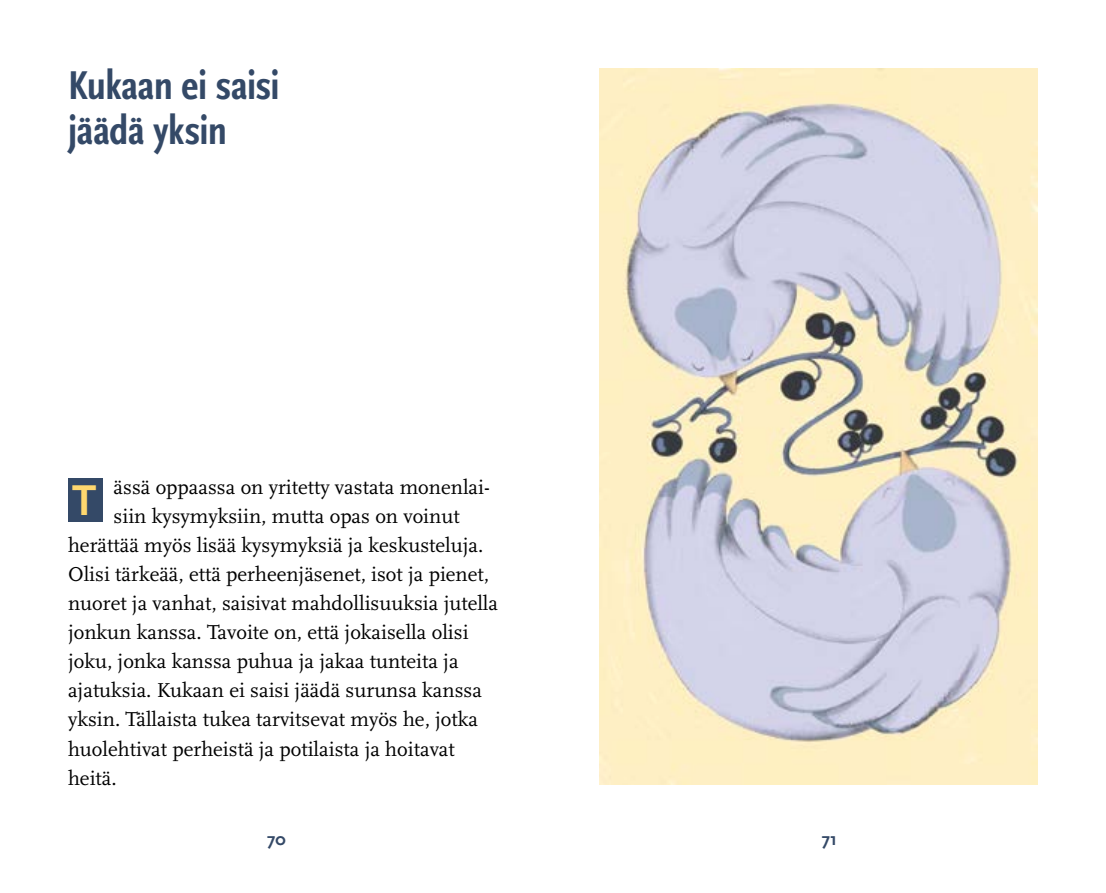
<style>
.page{position:relative;width:1106px;height:893px;background:#fff}
.page>*{position:absolute;margin:0;border:0;box-sizing:border-box;transform-origin:0 0}
.anfang{font:700 45px "Scala Sans OT";color:#ffd86f}
.otsikko_H2{font:700 condensed 42px "Scala Sans OT";letter-spacing:-.015em;color:#344967}
.leipis{font:21px "Scala OT";color:#000}
.t1{font:700 18px "Scala Sans OT";color:#344967}
</style>
<div class="page">
<div style="left:68px;top:478px;width:35px;height:44px;background:#344967"></div>
<img style="left:600px;top:68px;width:437px;height:716px">
<h2 class="otsikko_H2" style="left:68px;top:60px;width:213px">Kukaan ei saisi</h2>
<h2 class="otsikko_H2" style="left:68px;top:105px;width:161px">jäädä yksin</h2>
<p class="anfang" style="left:72px;top:473px;width:26px">T</p>
<p class="leipis" style="left:114px;top:474px;width:378px">ässä oppaassa on yritetty vastata monenlai-</p>
<p class="leipis" style="left:114px;top:503px;width:347px">siin kysymyksiin, mutta opas on voinut</p>
<p class="leipis" style="left:68px;top:532px;width:417px">herättää myös lisää kysymyksiä ja keskusteluja.</p>
<p class="leipis" style="left:68px;top:562px;width:422px">Olisi tärkeää, että perheenjäsenet, isot ja pienet,</p>
<p class="leipis" style="left:68px;top:591px;width:431px">nuoret ja vanhat, saisivat mahdollisuuksia jutella</p>
<p class="leipis" style="left:68px;top:620px;width:402px">jonkun kanssa. Tavoite on, että jokaisella olisi</p>
<p class="leipis" style="left:68px;top:649px;width:392px">joku, jonka kanssa puhua ja jakaa tunteita ja</p>
<p class="leipis" style="left:68px;top:678px;width:415px">ajatuksia. Kukaan ei saisi jäädä surunsa kanssa</p>
<p class="leipis" style="left:68px;top:707px;width:411px">yksin. Tällaista tukea tarvitsevat myös he, jotka</p>
<p class="leipis" style="left:68px;top:736px;width:388px">huolehtivat perheistä ja potilaista ja hoitavat</p>
<p class="leipis" style="left:68px;top:765px;width:50px">heitä.</p>
<p class="t1" style="left:267px;top:829px;width:20px">70</p>
<p class="t1" style="left:821px;top:829px;width:17px">71</p>
</div>
